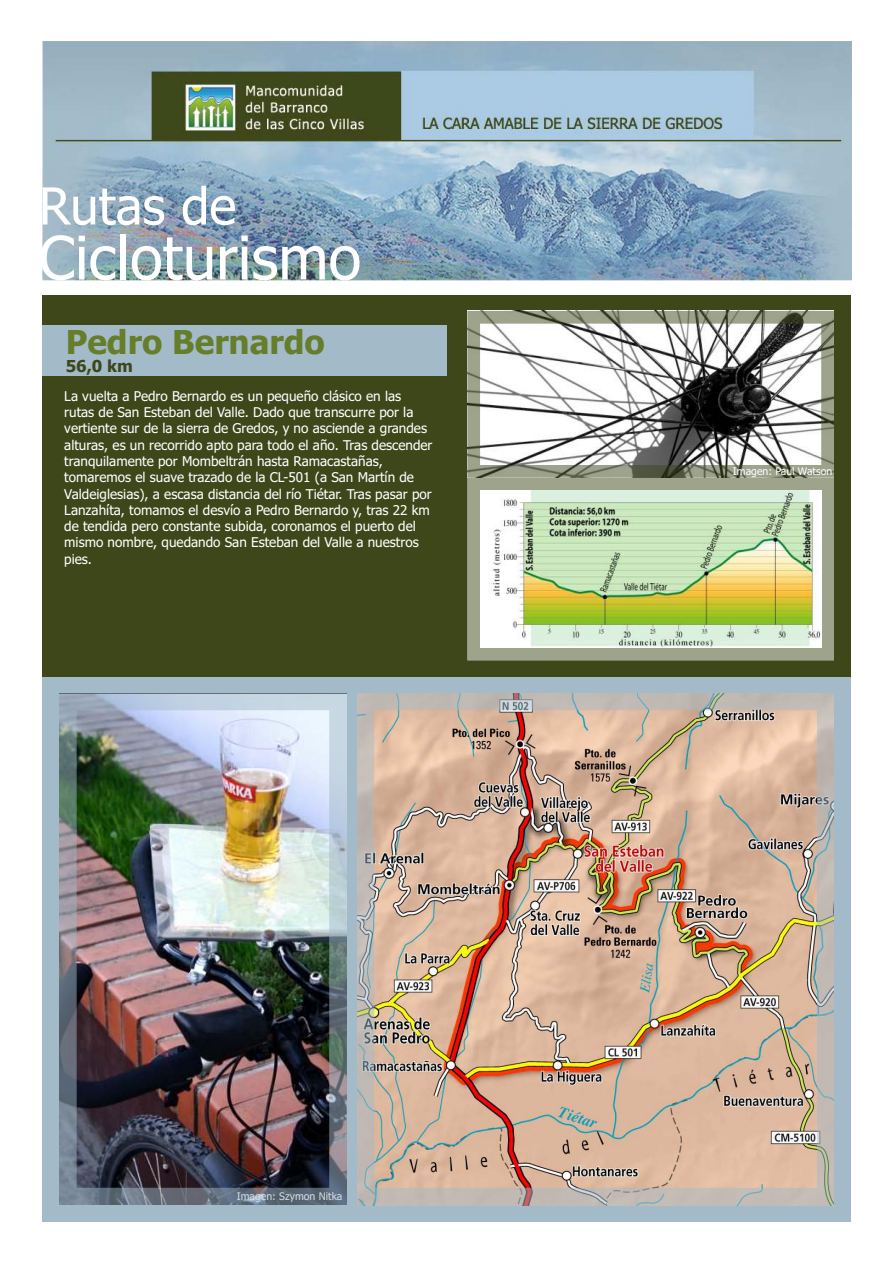
<style>
.page{position:relative;width:893px;height:1263px;background:#fff}
.page>*{position:absolute;margin:0;border:0;box-sizing:border-box;transform-origin:0 0}
.t1{font:60px "Tahoma";color:#fff}
.t2{font:51px "Tahoma";color:#fff}
.t3{font:700 33px "Tahoma";color:#667d29}
.t4{font:700 16.5px "Tahoma";color:#3d471a}
.t5{font:13.5px/16.4px "Tahoma";color:#fff}
.t6{font:10.5px "Tahoma";color:#fff}
</style>
<div class="page">
<div style="left:43px;top:295px;width:808px;height:382px;background:#3d471a"></div>
<div style="left:43px;top:326px;width:404px;height:50px;background:#a3bac9"></div>
<img style="left:43px;top:42px;width:809px;height:238px">
<div style="left:467px;top:478px;width:367px;height:182px;background:#9ea38c"></div>
<img style="left:480px;top:490px;width:341px;height:158px">
<svg style="left:467px;top:311px;width:367px;height:167px;background:#afb0ab"></svg>
<img style="left:43px;top:677px;width:808px;height:545px">
<h2 class="t2" style="left:39px;top:185px;width:199px">Rutas de</h2>
<h1 class="t1" style="left:39px;top:234px;width:324px">Cicloturismo</h1>
<h3 class="t3" style="left:66px;top:329px;width:261px">Pedro Bernardo</h3>
<p class="t4" style="left:66px;top:360px;width:69px">56,0 km</p>
<p class="t5" style="left:64px;top:389px;width:370px">La vuelta a Pedro Bernardo es un pequeño clásico en las rutas de San Esteban del Valle. Dado que transcurre por la vertiente sur de la sierra de Gredos, y no asciende a grandes alturas, es un recorrido apto para todo el año. Tras descender tranquilamente por Mombeltrán hasta Ramacastañas, tomaremos el suave trazado de la CL-501 (a San Martín de Valdeiglesias), a escasa distancia del río Tiétar. Tras pasar por Lanzahíta, tomamos el desvío a Pedro Bernardo y, tras 22 km de tendida pero constante subida, coronamos el puerto del mismo nombre, quedando San Esteban del Valle a nuestros pies.</p>
<p class="t6" style="left:237px;top:1192px;width:107px">Imagen: Szymon Nitka</p>
<p class="t6" style="left:733px;top:467px;width:101px">Imagen: Paul Watson</p>
</div>
